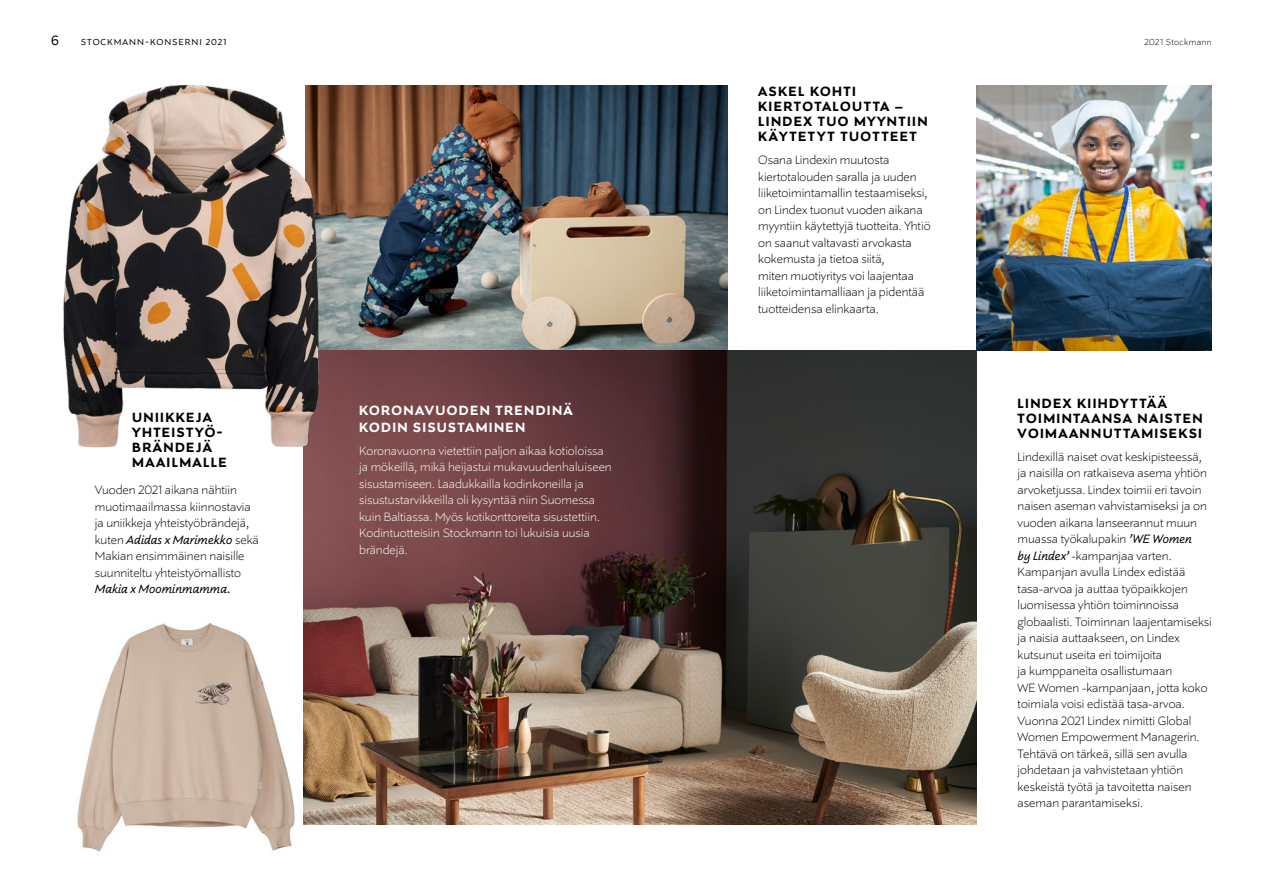
<style>
.page{position:relative;width:1263px;height:893px;background:#fff}
.page>*{position:absolute;margin:0;border:0;box-sizing:border-box;transform-origin:0 0}
.Year_2019_otsikko{font:700 15px/15px "Stockmann Sans";letter-spacing:.09em;color:#000}
.Year_2019_otsikko-2{font:700 15px/16.5px "Stockmann Sans";letter-spacing:.09em;color:#fff}
.t1{font:15px "Stockmann Sans";color:#000}
.Year_2019_base{font:300 13.5px/16.5px "Stockmann Sans";color:#000}
.Year_2019_base-2{font:300 13.5px/16.5px "Stockmann Sans";color:#fff}
.Master_section{font:9.75px "Stockmann Sans";letter-spacing:.1em;color:#000}
.t2{font:300 9.75px "Stockmann Sans";letter-spacing:.04em;color:#000}
.s1{font-weight:400;font-style:italic}
</style>
<div class="page">
<img style="left:353px;top:85px;width:374px;height:266px">
<img style="left:77px;top:623px;width:218px;height:229px">
<img style="left:303px;top:351px;width:673px;height:474px">
<img style="left:63px;top:84px;width:290px;height:397px">
<img style="left:976px;top:85px;width:236px;height:266px">
<p class="t1" style="left:51px;top:31px;width:9px">6</p>
<p class="t2" style="left:1144px;top:36px;width:69px">2021 Stockmann</p>
<p class="Master_section" style="left:81px;top:36px;width:147px">STOCKMANN-KONSERNI 2021</p>
<p class="Year_2019_otsikko" style="left:132px;top:410px;width:96px">UNIIKKEJA<br>YHTEISTYÖ-<br>BRÄNDEJÄ<br>MAAILMALLE</p>
<p class="Year_2019_base" style="left:95px;top:482px;width:165px">Vuoden 2021 aikana nähtiin muotimaailmassa kiinnostavia ja uniikkeja yhteistyöbrändejä, kuten <span class="s1">Adidas x Marimekko</span> sekä<br>Makian ensimmäinen naisille suunniteltu yhteistyömallisto<br><span class="s1">Makia x Moominmamma.</span></p>
<p class="Year_2019_otsikko-2" style="left:359px;top:403px;width:215px">KORONAVUODEN TRENDINÄ<br>KODIN SISUSTAMINEN</p>
<p class="Year_2019_base-2" style="left:359px;top:443px;width:254px">Koronavuonna vietettiin paljon aikaa kotioloissa ja mökeillä, mikä heijastui mukavuudenhaluiseen sisustamiseen. Laadukkailla kodinkoneilla ja sisustustarvikkeilla oli kysyntää niin Suomessa kuin Baltiassa. Myös kotikonttoreita sisustettiin.<br>Kodintuotteisiin Stockmann toi lukuisia uusia brändejä.</p>
<p class="Year_2019_otsikko" style="left:758px;top:84px;width:171px">ASKEL KOHTI<br>KIERTOTALOUTTA –<br>LINDEX TUO MYYNTIIN<br>KÄYTETYT TUOTTEET</p>
<p class="Year_2019_base" style="left:758px;top:152px;width:174px">Osana Lindexin muutosta kiertotalouden saralla ja uuden liiketoimintamallin testaamiseksi, on Lindex tuonut vuoden aikana myyntiin käytettyjä tuotteita. Yhtiö on saanut valtavasti arvokasta kokemusta ja tietoa siitä,<br>miten muotiyritys voi laajentaa liiketoimintamalliaan ja pidentää tuotteidensa elinkaarta.</p>
<p class="Year_2019_otsikko" style="left:1017px;top:396px;width:186px">LINDEX KIIHDYTTÄÄ<br>TOIMINTAANSA NAISTEN<br>VOIMAANNUTTAMISEKSI</p>
<p class="Year_2019_base" style="left:1017px;top:449px;width:196px">Lindexillä naiset ovat keskipisteessä, ja naisilla on ratkaiseva asema yhtiön arvoketjussa. Lindex toimii eri tavoin naisen aseman vahvistamiseksi ja on vuoden aikana lanseerannut muun muassa työkalupakin <span class="s1">’WE Women<br>by Lindex’</span> -kampanjaa varten.<br>Kampanjan avulla Lindex edistää tasa-arvoa ja auttaa työpaikkojen luomisessa yhtiön toiminnoissa globaalisti. Toiminnan laajentamiseksi ja naisia auttaakseen, on Lindex kutsunut useita eri toimijoita<br>ja kumppaneita osallistumaan<br>WE Women -kampanjaan, jotta koko toimiala voisi edistää tasa-arvoa.<br>Vuonna 2021 Lindex nimitti Global Women Empowerment Managerin.<br>Tehtävä on tärkeä, sillä sen avulla johdetaan ja vahvistetaan yhtiön keskeistä työtä ja tavoitetta naisen aseman parantamiseksi.</p>
</div>
